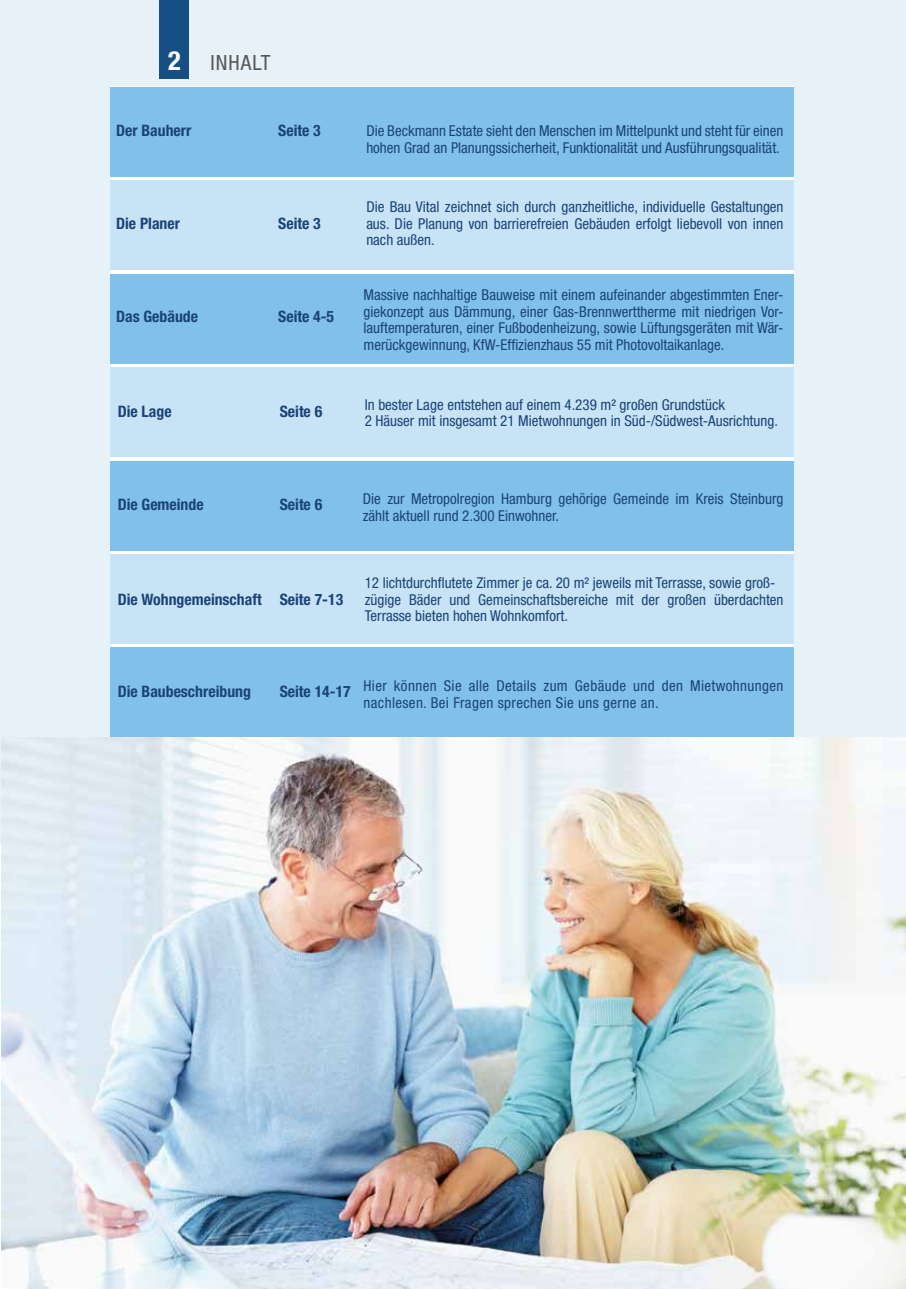
<style>
.page{position:relative;width:906px;height:1289px;background:#fff}
.page>*{position:absolute;margin:0;border:0;box-sizing:border-box;transform-origin:0 0}
.t1{font:condensed 21px "Helvetica Neue LT Std";letter-spacing:.05em;color:#575756}
.t2{font:700 condensed 15.75px "Helvetica Neue LT Std";color:#1b4379}
.t3{font:condensed 15px/16.5px "Helvetica Neue LT Std";color:#1b4379}
.t4{font:condensed 15px/16.5px "Helvetica Neue LT Std";letter-spacing:.025em;color:#1b4379}
.s1{font-weight:700;font-size:26.4px;color:#fff}
</style>
<div class="page">
<div style="left:1px;top:0;width:905px;height:842px;background:#e7f1f8"></div>
<div style="left:110px;top:87px;width:683px;height:650px;background:#fff"></div>
<div style="left:110px;top:87px;width:683px;height:89px;background:#81c0e8"></div>
<div style="left:159px;top:0;width:30px;height:79px;background:#154f83"></div>
<img style="left:1px;top:737px;width:905px;height:551px">
<div style="left:110px;top:180px;width:683px;height:90px;background:#c8e3f5"></div>
<div style="left:110px;top:274px;width:683px;height:89px;background:#81c0e8"></div>
<div style="left:110px;top:367px;width:683px;height:90px;background:#c8e3f5"></div>
<div style="left:110px;top:461px;width:683px;height:89px;background:#81c0e8"></div>
<div style="left:110px;top:647px;width:683px;height:90px;background:#81c0e8"></div>
<div style="left:110px;top:554px;width:683px;height:90px;background:#c8e3f5"></div>
<h1 class="t1" style="left:168px;top:51px;width:104px"><span class="s1">2</span> INHALT</h1>
<p class="t2" style="left:116px;top:121px;width:77px">Der Bauherr</p>
<p class="t2" style="left:278px;top:121px;width:44px">Seite 3</p>
<p class="t2" style="left:116px;top:214px;width:65px">Die Planer</p>
<p class="t2" style="left:278px;top:214px;width:44px">Seite 3</p>
<p class="t2" style="left:116px;top:307px;width:83px">Das Gebäude</p>
<p class="t2" style="left:278px;top:307px;width:57px">Seite 4-5</p>
<p class="t2" style="left:118px;top:402px;width:55px">Die Lage</p>
<p class="t2" style="left:280px;top:402px;width:44px">Seite 6</p>
<p class="t3" style="left:366px;top:122px;width:419px">Die Beckmann Estate sieht den Menschen im Mittelpunkt und steht für einen hohen Grad an Planungssicherheit, Funktionalität und Ausführungsqualität.</p>
<p class="t3" style="left:366px;top:199px;width:419px;text-align:justify">Die Bau Vital zeichnet sich durch ganzheitliche, individuelle Gestaltungen aus. Die Planung von barrierefreien Gebäuden erfolgt liebevoll von innen nach außen.</p>
<p class="t3" style="left:363px;top:287px;width:421px;text-align:justify">Massive nachhaltige Bauweise mit einem aufeinander abgestimmten Ener&shy;giekonzept aus Dämmung, einer Gas-Brennwerttherme mit niedrigen Vor&shy;lauftemperaturen, einer Fußbodenheizung, sowie Lüftungsgeräten mit Wär&shy;merückgewinnung, KfW-Effizienzhaus 55 mit Photovoltaikanlage.</p>
<p class="t3" style="left:365px;top:396px;width:415px">In bester Lage entstehen auf einem 4.239 m² großen Grundstück<br>2 Häuser mit insgesamt 21 Mietwohnungen in Süd-/Südwest-Ausrichtung.</p>
<p class="t2" style="left:118px;top:495px;width:87px">Die Gemeinde</p>
<p class="t2" style="left:280px;top:495px;width:44px">Seite 6</p>
<p class="t3" style="left:363px;top:490px;width:422px">Die zur Metropolregion Hamburg gehörige Gemeinde im Kreis Steinburg zählt aktuell rund 2.300 Einwohner.</p>
<p class="t2" style="left:118px;top:589px;width:227px">Die Wohngemeinschaft Seite 7-13</p>
<p class="t3" style="left:365px;top:574px;width:420px">12 lichtdurchflutete Zimmer je ca. 20 m² jeweils mit Terrasse, sowie groß&shy;zügige Bäder und Gemeinschaftsbereiche mit der großen überdachten<br>Terrasse bieten hohen Wohnkomfort.</p>
<p class="t2" style="left:118px;top:681px;width:135px">Die Baubeschreibung</p>
<p class="t2" style="left:280px;top:681px;width:73px">Seite 14-17</p>
<p class="t4" style="left:363px;top:677px;width:421px">Hier können Sie alle Details zum Gebäude und den Mietwohnungen nachlesen. Bei Fragen sprechen Sie uns gerne an.</p>
</div>
